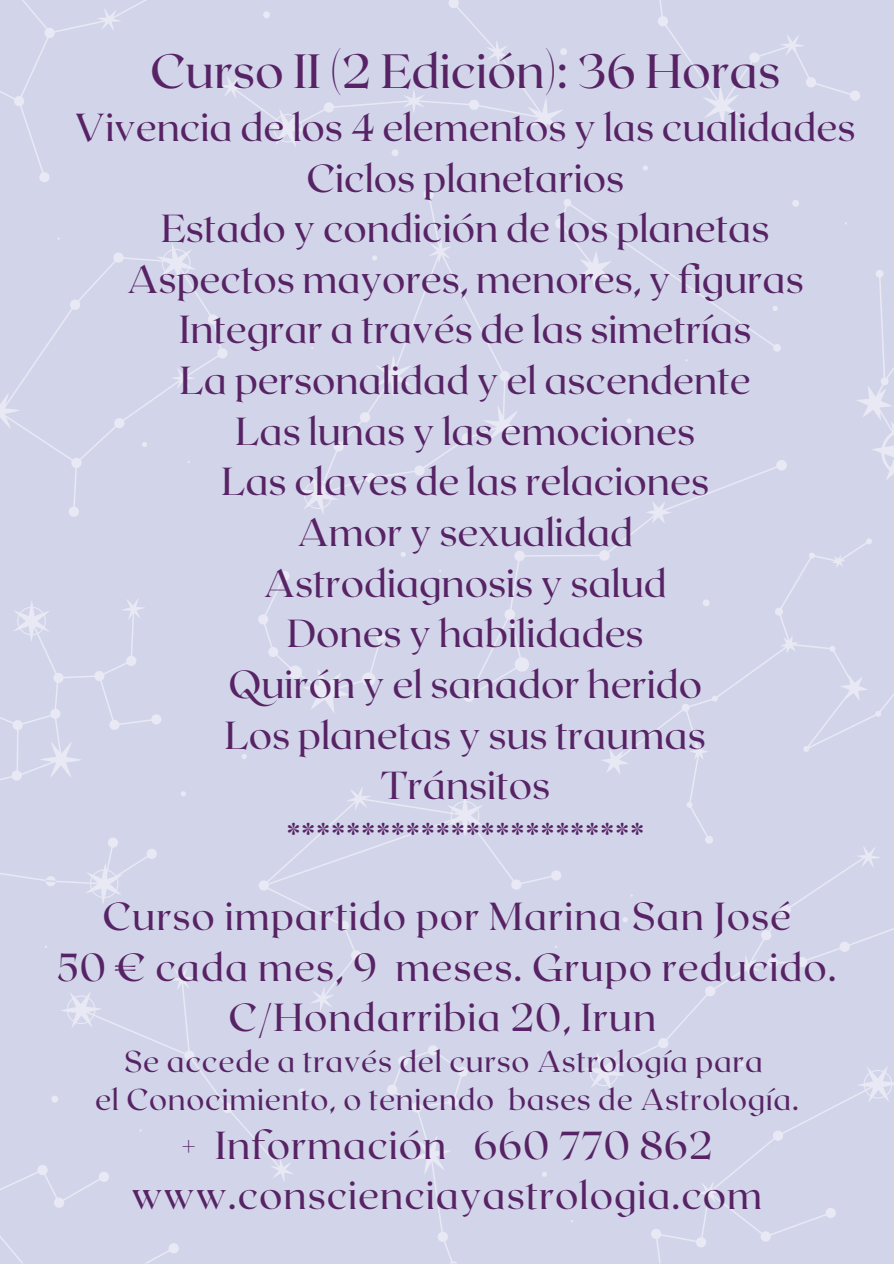
<style>
.page{position:relative;width:894px;height:1264px;background:#fff}
.page>*{position:absolute;margin:0;border:0;box-sizing:border-box;transform-origin:0 0}
.t1{font:48px "Roxborough CF";color:#572364}
.t2{font:39px/50.7px "Roxborough CF";color:#572364;text-align:center}
.t3{font:39px "Roxborough CF";letter-spacing:.025em;color:#572364}
.t4{font:30px "Roxborough CF";letter-spacing:.025em;color:#572364}
</style>
<div class="page">
<div style="left:0;top:0;width:893px;height:1263px;background:#d2d5ea"></div>
<p class="t1" style="left:150px;top:40px;width:631px">Curso II (2 Edición): 36 Horas</p>
<p class="t2" style="left:75px;top:100px;width:781px">Vivencia de los 4 elementos y las cualidades<br>Ciclos planetarios<br>Estado y condición de los planetas<br>Aspectos mayores, menores, y figuras<br>Integrar a través de las simetrías<br>La personalidad y el ascendente<br>Las lunas y las emociones<br>Las claves de las relaciones<br>Amor y sexualidad<br>Astrodiagnosis y salud<br>Dones y habilidades<br>Quirón y el sanador herido<br>Los planetas y sus traumas<br>Tránsitos<br>************************</p>
<h1 class="t3" style="left:103px;top:891px;width:689px">Curso impartido por Marina San José</h1>
<p class="t3" style="left:57px;top:941px;width:781px">50 € cada mes, 9 meses. Grupo reducido.</p>
<p class="t3" style="left:228px;top:992px;width:429px">C/Hondarribia 20, Irun</p>
<p class="t4" style="left:124px;top:1041px;width:640px">Se accede a través del curso Astrología para</p>
<p class="t4" style="left:95px;top:1080px;width:705px">el Conocimiento, o teniendo bases de Astrología.</p>
<p class="t3" style="left:181px;top:1119px;width:533px">+ Información 660 770 862</p>
<p class="t3" style="left:131px;top:1170px;width:632px">www.conscienciayastrologia.com</p>
</div>
